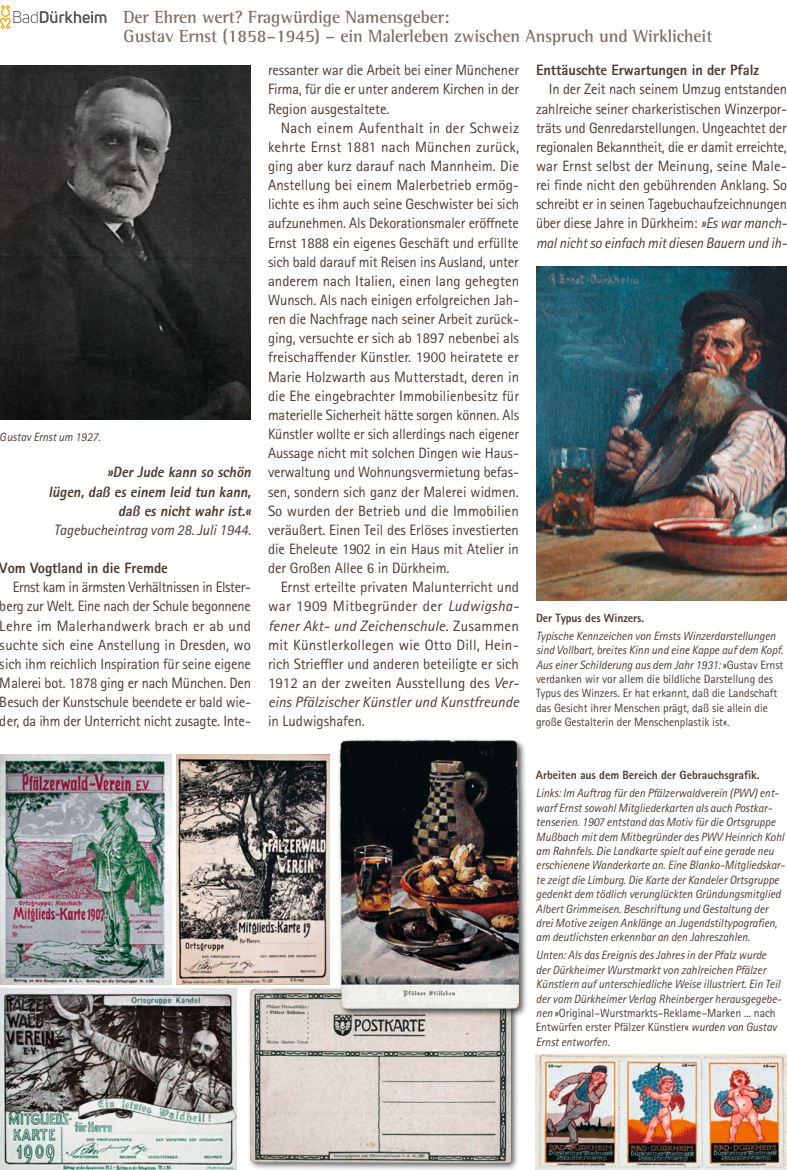
<style>
.page{position:relative;width:787px;height:1170px;background:#fff}
.page>*{position:absolute;margin:0;border:0;box-sizing:border-box;transform-origin:0 0}
.titel_thema_AMTSBLAT{font:700 18px/19.2px "Rotis Semi Serif Std";letter-spacing:-.005em;color:#806f65}
.fliesstext_AMTSBLATT{font:15px/19.2px "Rotis Sans Serif Pro";letter-spacing:-.01em;color:#4c3b31;text-align:justify}
.fliesstext_AMTSBLATT-2{font:15px/19.2px "Rotis Sans Serif Pro";letter-spacing:-.01em;color:#4c3b31;text-align:justify;scale:.96 1}
.fliesstext_AMTSBLATT-3{font:italic 800 15px/19.2px "Rotis Sans Serif Pro";color:#4c3b31;text-align:right;scale:.96 1}
.fliesstext_titel_AMT{font:800 15px "Rotis Sans Serif Pro";letter-spacing:-.005em;color:#4c3b31}
.fliesstext_AMTSBLATT-4{font:italic 15px "Rotis Sans Serif Pro";letter-spacing:-.005em;color:#4c3b31}
.beschriftung_AMTSBLA{font:italic 12px/14.4px "Rotis Sans Serif Pro";letter-spacing:-.005em;color:#4c3b31}
.beschriftung_AMTSBLA-2{font:12px/14.4px "Rotis Sans Serif Pro";letter-spacing:-.005em;color:#4c3b31}
.beschriftung_fett_AM{font:800 12px "Rotis Sans Serif Pro";letter-spacing:-.005em;color:#4c3b31}
.s1{font-style:italic}
.s2{font-style:normal}
</style>
<div class="page">
<svg style="left:0;top:5px;width:106px;height:24px"></svg>
<img style="left:0;top:65px;width:251px;height:355px">
<div style="left:247px;top:985px;width:272px;height:184px;background:#131413;opacity:.75"></div>
<img style="left:250px;top:988px;width:260px;height:174px">
<div style="left:338px;top:738px;width:190px;height:279px;background:#131413;opacity:.75"></div>
<img style="left:340px;top:740px;width:179px;height:268px">
<img style="left:0;top:754px;width:172px;height:230px">
<img style="left:176px;top:754px;width:153px;height:230px">
<img style="left:0;top:988px;width:236px;height:181px">
<img style="left:536px;top:267px;width:251px;height:333px">
<img style="left:536px;top:1054px;width:251px;height:115px">
<p class="titel_thema_AMTSBLAT" style="left:123px;top:7px;width:590px">Der Ehren wert? Fragwürdige Namensgeber:<br>Gustav Ernst (1858–1945) – ein Malerleben zwischen Anspruch und Wirklicheit</p>
<p class="beschriftung_AMTSBLA" style="left:0;top:430px;width:102px">Gustav Ernst um 1927.</p>
<p class="fliesstext_AMTSBLATT-3" style="left:48px;top:462px;width:215px">»Der Jude kann so schön<br>lügen, daß es einem leid tun kann, daß es nicht wahr ist.«</p>
<p class="fliesstext_AMTSBLATT-4" style="left:54px;top:521px;width:198px">Tagebucheintrag vom 28. Juli 1944.</p>
<p class="fliesstext_titel_AMT" style="left:0;top:558px;width:169px">Vom Vogtland in die Fremde</p>
<p class="fliesstext_AMTSBLATT-2" style="left:0;top:577px;width:263px;text-indent:13px">Ernst kam in ärmsten Verhältnissen in Elster&shy;berg zur Welt. Eine nach der Schule begonnene Lehre im Malerhandwerk brach er ab und suchte sich eine Anstellung in Dresden, wo sich ihm reichlich Inspiration für seine eigene Malerei bot. 1878 ging er nach München. Den Besuch der Kunstschule beendete er bald wie&shy;der, da ihm der Unterricht nicht zusagte. Inte-</p>
<p class="fliesstext_AMTSBLATT" style="left:268px;top:61px;width:253px">ressanter war die Arbeit bei einer Münchener Firma, für die er unter anderem Kirchen in der Region ausgestaltete.</p>
<p class="fliesstext_AMTSBLATT" style="left:268px;top:118px;width:253px;text-indent:13px">Nach einem Aufenthalt in der Schweiz kehrte Ernst 1881 nach München zurück, ging aber kurz darauf nach Mannheim. Die Anstellung bei einem Malerbetrieb ermög&shy;lichte es ihm auch seine Geschwister bei sich aufzunehmen. Als Dekorationsmaler eröffnete Ernst 1888 ein eigenes Geschäft und erfüllte sich bald darauf mit Reisen ins Ausland, unter anderem nach Italien, einen lang gehegten Wunsch. Als nach einigen erfolgreichen Jah&shy;ren die Nachfrage nach seiner Arbeit zurück&shy;ging, versuchte er sich ab 1897 nebenbei als freischaffender Künstler. 1900 heiratete er Marie Holzwarth aus Mutterstadt, deren in die Ehe eingebrachter Immobilienbesitz für materielle Sicherheit hätte sorgen können. Als Künstler wollte er sich allerdings nach eigener Aussage nicht mit solchen Dingen wie Haus&shy;verwaltung und Wohnungsvermietung befas&shy;sen, sondern sich ganz der Malerei widmen.<br>So wurden der Betrieb und die Immobilien veräußert. Einen Teil des Erlöses investierten die Eheleute 1902 in ein Haus mit Atelier in der Großen Allee 6 in Dürkheim.</p>
<p class="fliesstext_AMTSBLATT" style="left:268px;top:577px;width:253px;text-indent:13px">Ernst erteilte privaten Malunterricht und war 1909 Mitbegründer der <span class="s1">Ludwigsha&shy;fener Akt- und Zeichenschule.</span> Zusammen mit Künstlerkollegen wie Otto Dill, Hein&shy;rich Strieffler und anderen beteiligte er sich 1912 an der zweiten Ausstellung des <span class="s1">Ver&shy;eins Pfälzischer Künstler und Kunstfreunde </span>in Ludwigshafen.</p>
<p class="fliesstext_titel_AMT" style="left:536px;top:61px;width:224px">Enttäuschte Erwartungen in der Pfalz</p>
<p class="fliesstext_AMTSBLATT" style="left:536px;top:80px;width:252px;text-indent:13px">In der Zeit nach seinem Umzug entstanden zahlreiche seiner charkeristischen Winzerpor&shy;träts und Genredarstellungen. Ungeachtet der regionalen Bekanntheit, die er damit erreichte, war Ernst selbst der Meinung, seine Male&shy;rei finde nicht den gebührenden Anklang. So schreibt er in seinen Tagebuchaufzeichnungen über diese Jahre in Dürkheim: <span class="s1">»Es war manch&shy;mal nicht so einfach mit diesen Bauern und ih-</span></p>
<p class="beschriftung_fett_AM" style="left:536px;top:610px;width:110px">Der Typus des Winzers.</p>
<p class="beschriftung_AMTSBLA-2" style="left:536px;top:628px;width:249px"><span class="s1">Typische Kennzeichen von Ernsts Winzerdarstellungen sind Vollbart, breites Kinn und eine Kappe auf dem Kopf.<br>Aus einer Schilderung aus dem Jahr 1931:</span> »Gustav Ernst verdanken wir vor allem die bildliche Darstellung des Typus des Winzers. Er hat erkannt, daß die Landschaft das Gesicht ihrer Menschen prägt, daß sie allein die große Gestalterin der Menschenplastik ist«.</p>
<p class="beschriftung_fett_AM" style="left:536px;top:767px;width:225px">Arbeiten aus dem Bereich der Gebrauchsgrafik.</p>
<p class="beschriftung_AMTSBLA" style="left:536px;top:786px;width:250px">Links: Im Auftrag für den Pfälzerwaldverein (PWV) ent&shy;warf Ernst sowohl Mitgliederkarten als auch Postkar&shy;tenserien. 1907 entstand das Motiv für die Ortsgruppe Mußbach mit dem Mitbegründer des PWV Heinrich Kohl am Rahnfels. Die Landkarte spielt auf eine gerade neu erschienene Wanderkarte an. Eine Blanko-Mitgliedskar&shy;te zeigt die Limburg. Die Karte der Kandeler Ortsgruppe gedenkt dem tödlich verunglückten Gründungsmitglied Albert Grimmeisen. Beschriftung und Gestaltung der drei Motive zeigen Anklänge an Jugendstiltypografien, am deutlichsten erkennbar an den Jahreszahlen.</p>
<p class="beschriftung_AMTSBLA" style="left:536px;top:948px;width:247px">Unten: Als das Ereignis des Jahres in der Pfalz wurde der Dürkheimer Wurstmarkt von zahlreichen Pfälzer Künstlern auf unterschiedliche Weise illustriert. Ein Teil der vom Dürkheimer Verlag Rheinberger herausgegebe&shy;nen <span class="s2">»Original–Wurstmarkts–Reklame–Marken ... nach Entwürfen erster Pfälzer Künstler«</span> wurden von Gustav Ernst entworfen.</p>
</div>
